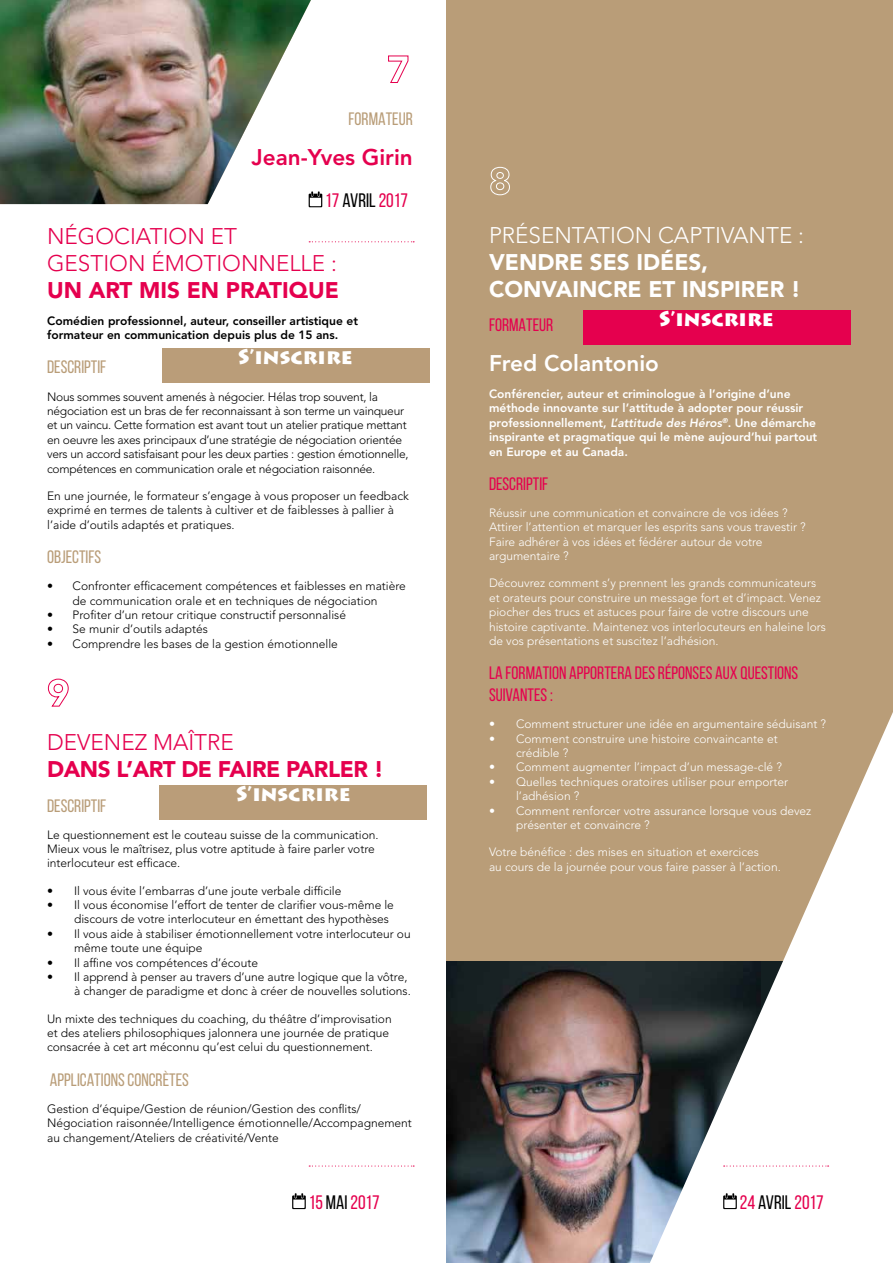
<style>
.page{position:relative;width:893px;height:1263px;background:#fff}
.page>*{position:absolute;margin:0;border:0;box-sizing:border-box;transform-origin:0 0}
.t1{font:300 22.5px/27px "Avenir";color:#e5004e}
.t2{font:900 22.5px/27px "Avenir";color:#fff}
.t3{font:300 22.5px "Avenir";color:#fff}
.t4{font:900 22.5px "Avenir";letter-spacing:-.02em;color:#e5004e}
.t5{font:900 22.5px "Avenir";color:#e5004e}
.t6{font:800 22.5px "Avenir";color:#fff}
.t7{font:800 22.5px "Avenir";color:#e5004e}
.t8{font:900 21px "Lithos Pro";color:#fff}
.t9{font:19.5px "Bebas Neue";color:#e5004e}
.t10{font:18px/21.6px "Bebas Neue";color:#e5004e}
.t11{font:18px "Bebas Neue";color:#b99d78}
.t12{font:300 12px/14.4px "Avenir";letter-spacing:-.005em;color:#000}
.t13{font:300 12px/14.4px "Avenir";color:#fff}
.t14{font:800 12px/14.4px "Avenir";color:#fff}
.t15{font:800 12px/14.4px "Avenir";color:#000}
.s1{color:#000}
.s2{font-style:italic}
</style>
<div class="page">
<div style="left:446px;top:0;width:447px;height:1118px;background:#b99d78"></div>
<svg style="left:490px;top:167px;width:20px;height:28px"></svg>
<img style="left:0;top:0;width:113px;height:204px">
<img style="left:446px;top:961px;width:204px;height:302px">
<svg style="left:650px;top:712px;width:243px;height:550px"></svg>
<svg style="left:724px;top:1165px;width:105px;height:1px"></svg>
<svg style="left:723px;top:1193px;width:14px;height:16px"></svg>
<svg style="left:48px;top:679px;width:21px;height:28px"></svg>
<svg style="left:309px;top:1165px;width:105px;height:1px"></svg>
<svg style="left:292px;top:1193px;width:14px;height:16px"></svg>
<svg style="left:309px;top:241px;width:105px;height:1px"></svg>
<img style="left:113px;top:0;width:210px;height:207px">
<svg style="left:388px;top:56px;width:20px;height:27px"></svg>
<div style="left:162px;top:349px;width:267px;height:34px;background:#ba9d79"></div>
<div style="left:159px;top:786px;width:268px;height:34px;background:#ba9d79"></div>
<div style="left:583px;top:310px;width:267px;height:34px;background:#e5004e"></div>
<h3 class="t11" style="left:348px;top:109px;width:66px">FORMATEUR</h3>
<h1 class="t7" style="left:251px;top:143px;width:163px">Jean-Yves Girin</h1>
<h3 class="t9" style="left:325px;top:190px;width:84px">17 <span class="s1">AVRIL</span> 2017</h3>
<h1 class="t1" style="left:47px;top:222px;width:291px">NÉGOCIATION ET<br>GESTION ÉMOTIONNELLE :</h1>
<h1 class="t5" style="left:47px;top:276px;width:293px">UN ART MIS EN PRATIQUE</h1>
<p class="t15" style="left:47px;top:313px;width:312px">Comédien professionnel, auteur, conseiller artistique et formateur en communication depuis plus de 15 ans.</p>
<h3 class="t11" style="left:47px;top:357px;width:61px">DESCRIPTIF</h3>
<p class="t12" style="left:47px;top:389px;width:363px">Nous sommes souvent amenés à négocier. Hélas trop souvent, la négociation est un bras de fer reconnaissant à son terme un vainqueur et un vaincu. Cette formation est avant tout un atelier pratique mettant en oeuvre les axes principaux d’une stratégie de négociation orientée vers un accord satisfaisant pour les deux parties : gestion émotionnelle, compétences en communication orale et négociation raisonnée.</p>
<p class="t12" style="left:47px;top:488px;width:363px">En une journée, le formateur s’engage à vous proposer un feedback exprimé en termes de talents à cultiver et de faiblesses à pallier à l’aide d’outils adaptés et pratiques.</p>
<h3 class="t11" style="left:47px;top:547px;width:56px">OBJECTIFS</h3>
<p class="t12" style="left:47px;top:579px;width:360px;text-align:center">• Confronter efficacement compétences et faiblesses en matière de communication orale et en techniques de négociation</p>
<p class="t12" style="left:47px;top:608px;width:300px">• Profiter d’un retour critique constructif personnalisé</p>
<p class="t12" style="left:47px;top:622px;width:162px">• Se munir d’outils adaptés</p>
<p class="t12" style="left:47px;top:636px;width:292px">• Comprendre les bases de la gestion émotionnelle</p>
<h2 class="t8" style="left:238px;top:344px;width:116px">S’inscrire</h2>
<h1 class="t1" style="left:47px;top:729px;width:188px">DEVENEZ MAÎTRE</h1>
<h1 class="t4" style="left:47px;top:756px;width:338px">DANS L’ART DE FAIRE PARLER !</h1>
<h3 class="t11" style="left:47px;top:795px;width:61px">DESCRIPTIF</h3>
<p class="t12" style="left:47px;top:827px;width:333px">Le questionnement est le couteau suisse de la communication.<br>Mieux vous le maîtrisez, plus votre aptitude à faire parler votre interlocuteur est efficace.</p>
<p class="t12" style="left:47px;top:883px;width:296px">• Il vous évite l’embarras d’une joute verbale difficile</p>
<p class="t12" style="left:74px;top:898px;width:321px;text-indent:-27px">• Il vous économise l’effort de tenter de clarifier vous-même le discours de votre interlocuteur en émettant des hypothèses</p>
<p class="t12" style="left:74px;top:926px;width:338px;text-indent:-27px">• Il vous aide à stabiliser émotionnellement votre interlocuteur ou même toute une équipe</p>
<p class="t12" style="left:47px;top:955px;width:212px">• Il affine vos compétences d’écoute</p>
<p class="t12" style="left:47px;top:970px;width:365px;text-align:right">• Il apprend à penser au travers d’une autre logique que la vôtre, à changer de paradigme et donc à créer de nouvelles solutions.</p>
<p class="t12" style="left:47px;top:1011px;width:346px">Un mixte des techniques du coaching, du théâtre d’improvisation et des ateliers philosophiques jalonnera une journée de pratique consacrée à cet art méconnu qu’est celui du questionnement.</p>
<h3 class="t11" style="left:50px;top:1070px;width:140px">APPLICATIONS CONCRÈTES</h3>
<p class="t12" style="left:47px;top:1101px;width:366px">Gestion d’équipe/Gestion de réunion/Gestion des conflits/<br>Négociation raisonnée/Intelligence émotionnelle/Accompagnement au changement/Ateliers de créativité/Vente</p>
<h2 class="t8" style="left:236px;top:780px;width:116px">S’inscrire</h2>
<h3 class="t9" style="left:309px;top:1192px;width:72px">15 <span class="s1">MAI</span> 2017</h3>
<h1 class="t3" style="left:489px;top:222px;width:317px">PRÉSENTATION CAPTIVANTE :</h1>
<h1 class="t2" style="left:489px;top:248px;width:313px">VENDRE SES IDÉES,<br>CONVAINCRE ET INSPIRER !</h1>
<h3 class="t10" style="left:489px;top:314px;width:66px">FORMATEUR</h3>
<h1 class="t6" style="left:489px;top:350px;width:171px">Fred Colantonio</h1>
<p class="t14" style="left:489px;top:386px;width:330px">Conférencier, auteur et criminologue à l’origine d’une méthode innovante sur l’attitude à adopter pour réussir professionnellement, <span class="s2">L’attitude des Héros</span><sup>®</sup>. Une démarche inspirante et pragmatique qui le mène aujourd’hui partout en Europe et au Canada.</p>
<h3 class="t10" style="left:489px;top:473px;width:61px">DESCRIPTIF</h3>
<p class="t13" style="left:489px;top:506px;width:318px">Réussir une communication et convaincre de vos idées ?<br>Attirer l’attention et marquer les esprits sans vous travestir ?<br>Faire adhérer à vos idées et fédérer autour de votre argumentaire ?</p>
<p class="t13" style="left:489px;top:576px;width:339px">Découvrez comment s’y prennent les grands communicateurs et orateurs pour construire un message fort et d’impact. Venez piocher des trucs et astuces pour faire de votre discours une histoire captivante. Maintenez vos interlocuteurs en haleine lors de vos présentations et suscitez l’adhésion.</p>
<h3 class="t10" style="left:489px;top:662px;width:311px">LA FORMATION APPORTERA DES RÉPONSES AUX QUESTIONS<br>SUIVANTES :</h3>
<p class="t13" style="left:489px;top:717px;width:339px">• Comment structurer une idée en argumentaire séduisant ?</p>
<p class="t13" style="left:516px;top:731px;width:263px;text-indent:-27px">• Comment construire une histoire convaincante et crédible ?</p>
<p class="t13" style="left:489px;top:760px;width:294px">• Comment augmenter l’impact d’un message-clé ?</p>
<p class="t13" style="left:516px;top:774px;width:274px;text-indent:-27px">• Quelles techniques oratoires utiliser pour emporter l’adhésion ?</p>
<p class="t13" style="left:516px;top:803px;width:297px;text-indent:-27px">• Comment renforcer votre assurance lorsque vous devez présenter et convaincre ?</p>
<p class="t13" style="left:489px;top:845px;width:293px">Votre bénéfice : des mises en situation et exercices<br>au cours de la journée pour vous faire passer à l’action.</p>
<h2 class="t8" style="left:659px;top:305px;width:116px">S’inscrire</h2>
<h3 class="t9" style="left:740px;top:1192px;width:85px">24 <span class="s1">AVRIL</span> 2017</h3>
</div>
